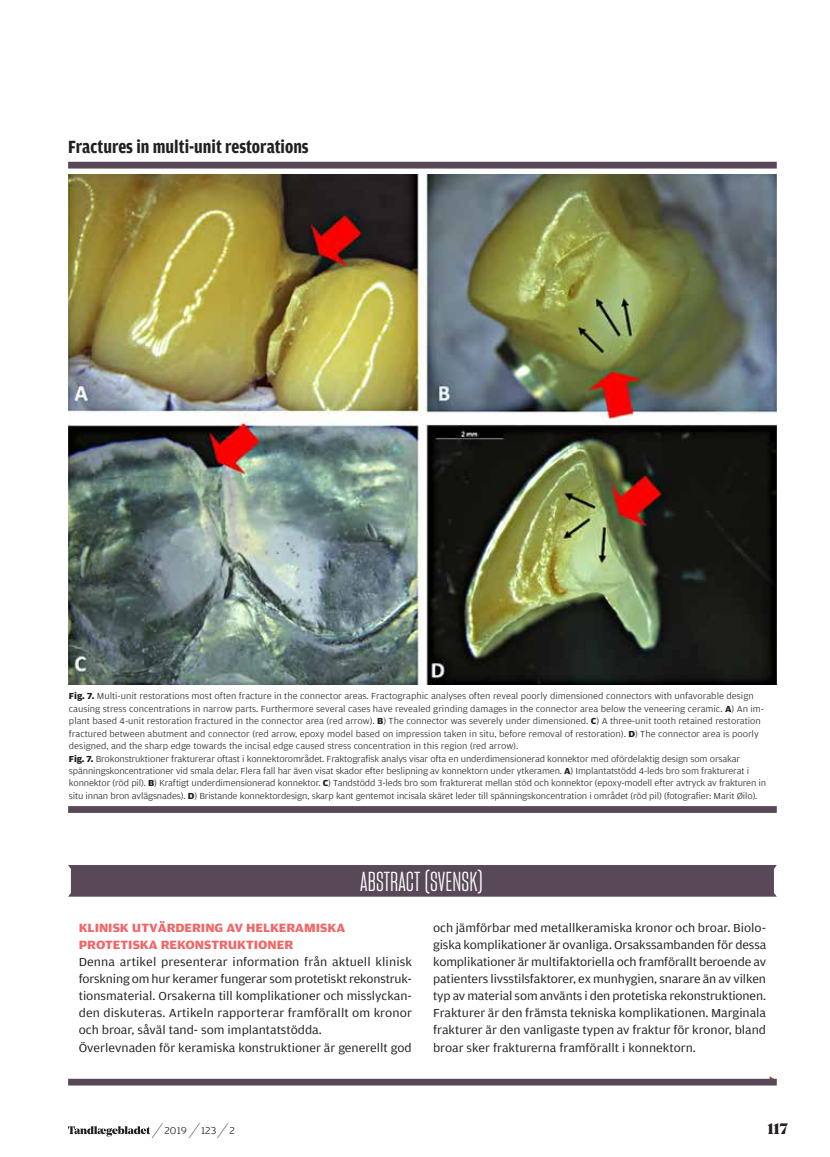
<style>
.page{position:relative;width:830px;height:1157px;background:#fff}
.page>*{position:absolute;margin:0;border:0;box-sizing:border-box;transform-origin:0 0}
.t1{font:27px "Sharp Grotesk Book 11";letter-spacing:.005em;color:#fff}
.t2{font:700 18.75px "Amplitude Condensed";color:#231f20}
.t3{font:900 15px "Noe Display";color:#231f20}
.t4{font:700 12.75px/17px "Amplitude Wide";color:#f16666}
.t5{font:12.3px/17px "Amplitude Wide";color:#231f20}
.t6{font:300 10.5px "Amplitude Wide";letter-spacing:.02em;color:#231f20}
.t7{font:300 9.3px/12.5px "Amplitude Wide";letter-spacing:-.005em;color:#231f20}
.s1{font-weight:700}
.s2{font-family:"Noe Display";font-weight:900;font-size:21px}
</style>
<div class="page">
<div style="left:68px;top:1078px;width:708px;height:7px;background:#594958"></div>
<div style="left:68px;top:865px;width:708px;height:31px;background:#594958"></div>
<svg style="left:68px;top:162px;width:708px;height:651px"></svg>
<img style="left:68px;top:175px;width:708px;height:509px">
<svg style="left:68px;top:1126px;width:82px;height:10px"></svg>
<h2 class="t2" style="left:68px;top:137px;width:242px">Fractures in multi-unit restorations</h2>
<p class="t7" style="left:69px;top:690px;width:698px"><span class="s1">Fig. 7.</span> Multi-unit restorations most often fracture in the connector areas. Fractographic analyses often reveal poorly dimensioned connectors with unfavorable design causing stress concentrations in narrow parts. Furthermore several cases have revealed grinding damages in the connector area below the veneering ceramic. <span class="s1">A</span>) An im&shy;plant based 4-unit restoration fractured in the connector area (red arrow). <span class="s1">B</span>) The connector was severely under dimensioned. <span class="s1">C</span>) A three-unit tooth retained restoration fractured between abutment and connector (red arrow, epoxy model based on impression taken in situ, before removal of restoration). <span class="s1">D</span>) The connector area is poorly designed, and the sharp edge towards the incisal edge caused stress concentration in this region (red arrow).<br><span class="s1">Fig. 7.</span> Brokonstruktioner frakturerar oftast i konnektorområdet. Fraktografisk analys visar ofta en underdimensionerad konnektor med ofördelaktig design som orsakar spänningskoncentrationer vid smala delar. Flera fall har även visat skador efter beslipning av konnektorn under ytkeramen. <span class="s1">A</span>) Implantatstödd 4-leds bro som frakturerat i konnektor (röd pil). <span class="s1">B</span>) Kraftigt underdimensionerad konnektor. <span class="s1">C</span>) Tandstödd 3-leds bro som frakturerat mellan stöd och konnektor (epoxy-modell efter avtryck av frakturen in situ innan bron avlägsnades). <span class="s1">D</span>) Bristande konnektordesign, skarp kant gentemot incisala skäret leder till spänningskoncentration i området (röd pil) (fotografier: Marit Øilo).</p>
<h1 class="t1" style="left:360px;top:864px;width:124px">ABSTRACT (SVENSK)</h1>
<h3 class="t4" style="left:79px;top:920px;width:268px">KLINISK UTVÄRDERING AV HELKERAMISKA<br>PROTETISKA REKONSTRUKTIONER</h3>
<p class="t5" style="left:79px;top:954px;width:334px">Denna artikel presenterar information från aktuell klinisk forskning om hur keramer fungerar som protetiskt rekonstruk&shy;tionsmaterial. Orsakerna till komplikationer och misslyckan&shy;den diskuteras. Artikeln rapporterar framförallt om kronor och broar, såväl tand- som implantatstödda.<br>Överlevnaden för keramiska konstruktioner är generellt god</p>
<p class="t5" style="left:433px;top:920px;width:334px;text-align:justify">och jämförbar med metallkeramiska kronor och broar. Biolo&shy;giska komplikationer är ovanliga. Orsakssambanden för dessa komplikationer är multifaktoriella och framförallt beroende av patienters livsstilsfaktorer, ex munhygien, snarare än av vilken typ av material som använts i den protetiska rekonstruktionen.<br>Frakturer är den främsta tekniska komplikationen. Marginala frakturer är den vanligaste typen av fraktur för kronor, bland broar sker frakturerna framförallt i konnektorn.</p>
<p class="t6" style="left:157px;top:1124px;width:79px"><span class="s2">∕</span> 2019 <span class="s2">∕</span> 123 <span class="s2">∕</span> 2</p>
<h3 class="t3" style="left:767px;top:1118px;width:22px">117</h3>
</div>
